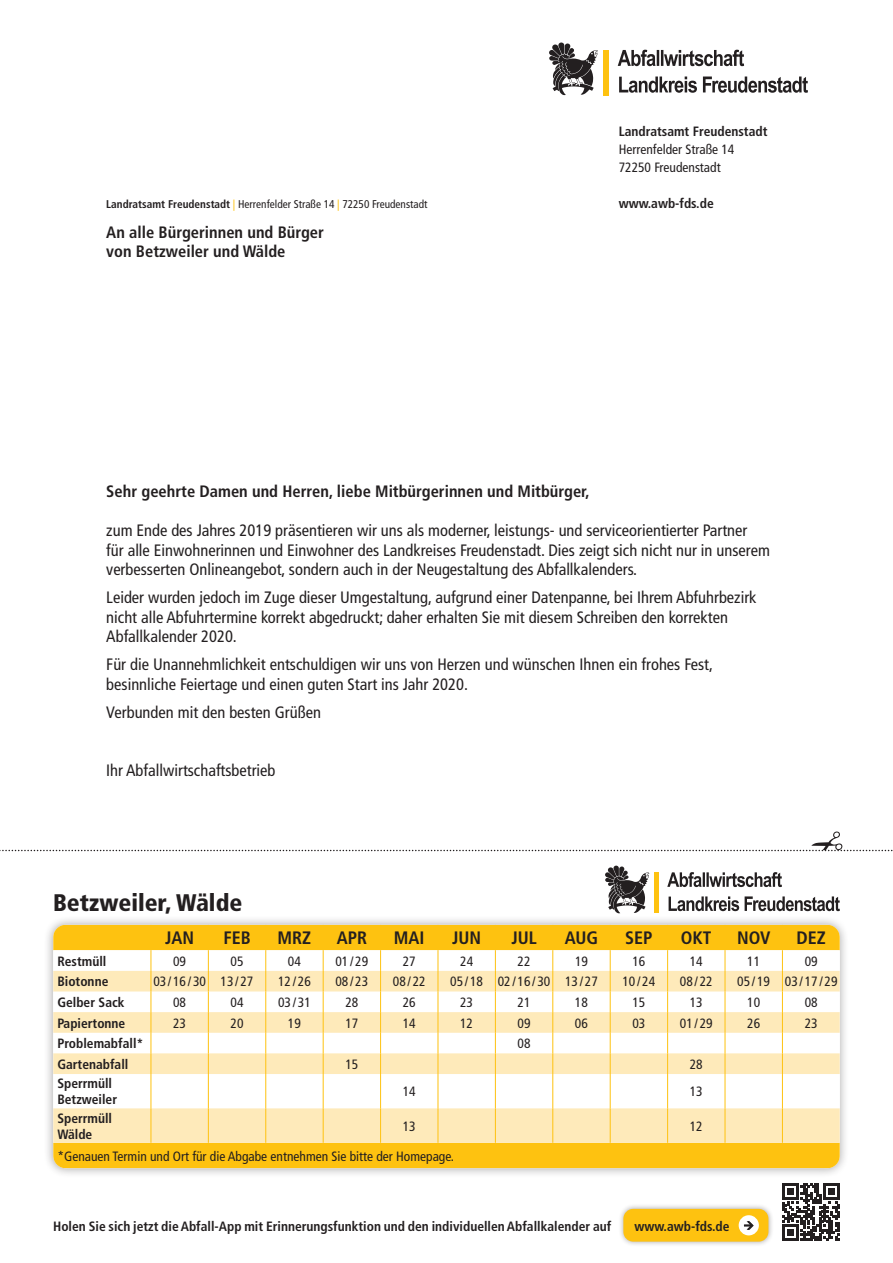
<style>
.page{position:relative;width:893px;height:1263px;background:#fff}
.page>*{position:absolute;margin:0;border:0;box-sizing:border-box;transform-origin:0 0}
.Kalender_Ort{font:900 condensed 24px "Frutiger LT Std";color:#231f20}
.t1{font:700 condensed 18px "Frutiger LT Std";color:#231f20}
.t2{font:condensed 16.5px/19.5px "Frutiger LT Std";color:#231f20}
.Copy{font:700 condensed 16.5px/19.5px "Frutiger LT Std";color:#231f20}
.t3{font:condensed 13.5px/18px "Frutiger LT Std";color:#231f20}
.Kalender_Zusatztext{font:700 condensed 13.5px/15.8px "Frutiger LT Std";color:#231f20}
.t4{font:condensed 11.25px "Frutiger LT Std";color:#231f20}
.s1{font-weight:700}
.s2{color:#fec210}
</style>
<div class="page">
<svg style="left:549px;top:43px;width:49px;height:52px"></svg>
<div style="left:603px;top:50px;width:5px;height:45px;background:#fec210"></div>
<svg style="left:619px;top:77px;width:189px;height:16px"></svg>
<svg style="left:618px;top:50px;width:126px;height:16px"></svg>
<div style="left:43px;top:915px;width:807px;height:263px;background:#231f20;opacity:.4"></div>
<div style="left:53px;top:925px;width:787px;height:243px;background:#fec210"></div>
<svg style="left:53px;top:950px;width:787px;height:21px"></svg>
<svg style="left:53px;top:971px;width:787px;height:172px;fill:#feeaba"></svg>
<hr style="left:151px;top:1074px;width:1px;height:34px;background:#fec210">
<hr style="left:208px;top:1074px;width:1px;height:34px;background:#fec210">
<hr style="left:265px;top:1074px;width:1px;height:34px;background:#fec210">
<hr style="left:323px;top:1074px;width:1px;height:34px;background:#fec210">
<hr style="left:380px;top:1074px;width:1px;height:34px;background:#fec210">
<hr style="left:438px;top:1074px;width:1px;height:34px;background:#fec210">
<hr style="left:495px;top:1074px;width:1px;height:34px;background:#fec210">
<hr style="left:553px;top:1074px;width:1px;height:34px;background:#fec210">
<hr style="left:610px;top:1074px;width:1px;height:34px;background:#fec210">
<hr style="left:667px;top:1074px;width:1px;height:34px;background:#fec210">
<hr style="left:725px;top:1074px;width:1px;height:34px;background:#fec210">
<hr style="left:782px;top:1074px;width:1px;height:34px;background:#fec210">
<hr style="left:151px;top:1108px;width:1px;height:35px;background:#fec210">
<hr style="left:208px;top:1108px;width:1px;height:35px;background:#fec210">
<hr style="left:265px;top:1108px;width:1px;height:35px;background:#fec210">
<hr style="left:323px;top:1108px;width:1px;height:35px;background:#fec210">
<hr style="left:380px;top:1108px;width:1px;height:35px;background:#fec210">
<hr style="left:438px;top:1108px;width:1px;height:35px;background:#fec210">
<hr style="left:495px;top:1108px;width:1px;height:35px;background:#fec210">
<hr style="left:553px;top:1108px;width:1px;height:35px;background:#fec210">
<hr style="left:610px;top:1108px;width:1px;height:35px;background:#fec210">
<hr style="left:667px;top:1108px;width:1px;height:35px;background:#fec210">
<hr style="left:725px;top:1108px;width:1px;height:35px;background:#fec210">
<hr style="left:782px;top:1108px;width:1px;height:35px;background:#fec210">
<svg style="left:151px;top:925px;width:1px;height:149px"></svg>
<svg style="left:208px;top:925px;width:1px;height:149px"></svg>
<svg style="left:265px;top:925px;width:1px;height:149px"></svg>
<svg style="left:323px;top:925px;width:1px;height:149px"></svg>
<svg style="left:380px;top:925px;width:1px;height:149px"></svg>
<svg style="left:438px;top:925px;width:1px;height:149px"></svg>
<svg style="left:495px;top:925px;width:1px;height:149px"></svg>
<svg style="left:553px;top:925px;width:1px;height:149px"></svg>
<svg style="left:610px;top:925px;width:1px;height:149px"></svg>
<svg style="left:667px;top:925px;width:1px;height:149px"></svg>
<svg style="left:725px;top:925px;width:1px;height:149px"></svg>
<svg style="left:782px;top:925px;width:1px;height:149px"></svg>
<svg style="left:605px;top:866px;width:44px;height:47px"></svg>
<div style="left:654px;top:872px;width:5px;height:41px;background:#fec210"></div>
<svg style="left:669px;top:896px;width:171px;height:15px"></svg>
<svg style="left:667px;top:872px;width:115px;height:15px"></svg>
<div style="left:618px;top:1203px;width:156px;height:44px;background:#231f20;opacity:.4"></div>
<div style="left:623px;top:1209px;width:145px;height:32px;background:#fec210;border-radius:10px"></div>
<div style="left:739px;top:1215px;width:20px;height:20px;background:#fff;border-radius:50%"></div>
<svg style="left:782px;top:1183px;width:58px;height:57px"></svg>
<svg style="left:0;top:831px;width:893px;height:20px"></svg>
<p class="t4" style="left:106px;top:198px;width:323px"><span class="s1">Landratsamt Freudenstadt</span> <span class="s2">|</span> Herrenfelder Straße 14 <span class="s2">|</span> 72250 Freudenstadt</p>
<p class="Copy" style="left:106px;top:222px;width:219px">An alle Bürgerinnen und Bürger von Betzweiler und Wälde</p>
<p class="Kalender_Zusatztext" style="left:619px;top:124px;width:150px">Landratsamt Freudenstadt</p>
<p class="t3" style="left:619px;top:141px;width:117px">Herrenfelder Straße 14<br>72250 Freudenstadt</p>
<p class="Kalender_Zusatztext" style="left:619px;top:196px;width:97px">www.awb-fds.de</p>
<p class="Copy" style="left:106px;top:482px;width:485px">Sehr geehrte Damen und Herren, liebe Mitbürgerinnen und Mitbürger,</p>
<p class="t2" style="left:106px;top:521px;width:665px">zum Ende des Jahres 2019 präsentieren wir uns als moderner, leistungs- und serviceorientierter Partner<br>für alle Einwohnerinnen und Einwohner des Landkreises Freudenstadt. Dies zeigt sich nicht nur in unserem verbesserten Onlineangebot, sondern auch in der Neugestaltung des Abfallkalenders.</p>
<p class="t2" style="left:106px;top:588px;width:652px">Leider wurden jedoch im Zuge dieser Umgestaltung, aufgrund einer Datenpanne, bei Ihrem Abfuhrbezirk nicht alle Abfuhrtermine korrekt abgedruckt; daher erhalten Sie mit diesem Schreiben den korrekten<br>Abfallkalender 2020.</p>
<p class="t2" style="left:106px;top:655px;width:608px">Für die Unannehmlichkeit entschuldigen wir uns von Herzen und wünschen Ihnen ein frohes Fest, besinnliche Feiertage und einen guten Start ins Jahr 2020.</p>
<p class="t2" style="left:106px;top:702px;width:216px">Verbunden mit den besten Grüßen</p>
<p class="t2" style="left:106px;top:761px;width:171px">Ihr Abfallwirtschaftsbetrieb</p>
<p class="Kalender_Ort" style="left:53px;top:888px;width:191px">Betzweiler, Wälde</p>
<p class="t1" style="left:165px;top:927px;width:30px">JAN</p>
<p class="t1" style="left:223px;top:927px;width:29px">FEB</p>
<p class="t1" style="left:278px;top:927px;width:35px">MRZ</p>
<p class="t1" style="left:337px;top:927px;width:32px">APR</p>
<p class="t1" style="left:394px;top:927px;width:32px">MAI</p>
<p class="t1" style="left:452px;top:927px;width:30px">JUN</p>
<p class="t1" style="left:511px;top:927px;width:27px">JUL</p>
<p class="t1" style="left:565px;top:927px;width:35px">AUG</p>
<p class="t1" style="left:625px;top:927px;width:29px">SEP</p>
<p class="t1" style="left:681px;top:927px;width:32px">OKT</p>
<p class="t1" style="left:737px;top:927px;width:35px">NOV</p>
<p class="t1" style="left:796px;top:927px;width:31px">DEZ</p>
<p class="Kalender_Zusatztext" style="left:57px;top:953px;width:51px">Restmüll</p>
<p class="t3" style="left:173px;top:952px;width:14px">09</p>
<p class="t3" style="left:231px;top:952px;width:14px">05</p>
<p class="t3" style="left:288px;top:952px;width:14px">04</p>
<p class="t3" style="left:335px;top:952px;width:34px">01/29</p>
<p class="t3" style="left:403px;top:952px;width:14px">27</p>
<p class="t3" style="left:460px;top:952px;width:14px">24</p>
<p class="t3" style="left:518px;top:952px;width:14px">22</p>
<p class="t3" style="left:575px;top:952px;width:14px">19</p>
<p class="t3" style="left:632px;top:952px;width:14px">16</p>
<p class="t3" style="left:690px;top:952px;width:14px">14</p>
<p class="t3" style="left:747px;top:952px;width:14px">11</p>
<p class="t3" style="left:805px;top:952px;width:14px">09</p>
<p class="Kalender_Zusatztext" style="left:57px;top:974px;width:53px">Biotonne</p>
<p class="t3" style="left:153px;top:973px;width:102px">03/16/30 13/27</p>
<p class="t3" style="left:278px;top:973px;width:34px">12/26</p>
<p class="t3" style="left:335px;top:973px;width:34px">08/23</p>
<p class="t3" style="left:393px;top:973px;width:34px">08/22</p>
<p class="t3" style="left:450px;top:973px;width:149px">05/18 02/16/30 13/27</p>
<p class="t3" style="left:622px;top:973px;width:34px">10/24</p>
<p class="t3" style="left:680px;top:973px;width:34px">08/22</p>
<p class="t3" style="left:737px;top:973px;width:102px">05/19 03/17/29</p>
<p class="Kalender_Zusatztext" style="left:57px;top:994px;width:69px">Gelber Sack</p>
<p class="t3" style="left:173px;top:993px;width:14px">08</p>
<p class="t3" style="left:231px;top:993px;width:14px">04</p>
<p class="t3" style="left:278px;top:993px;width:34px">03/31</p>
<p class="t3" style="left:345px;top:993px;width:14px">28</p>
<p class="t3" style="left:403px;top:993px;width:14px">26</p>
<p class="t3" style="left:460px;top:993px;width:14px">23</p>
<p class="t3" style="left:518px;top:993px;width:14px">21</p>
<p class="t3" style="left:575px;top:993px;width:14px">18</p>
<p class="t3" style="left:632px;top:993px;width:14px">15</p>
<p class="t3" style="left:690px;top:993px;width:14px">13</p>
<p class="t3" style="left:747px;top:993px;width:14px">10</p>
<p class="t3" style="left:805px;top:993px;width:14px">08</p>
<p class="Kalender_Zusatztext" style="left:57px;top:1015px;width:70px">Papiertonne</p>
<p class="t3" style="left:173px;top:1014px;width:14px">23</p>
<p class="t3" style="left:231px;top:1014px;width:14px">20</p>
<p class="t3" style="left:288px;top:1014px;width:14px">19</p>
<p class="t3" style="left:345px;top:1014px;width:14px">17</p>
<p class="t3" style="left:403px;top:1014px;width:14px">14</p>
<p class="t3" style="left:460px;top:1014px;width:14px">12</p>
<p class="t3" style="left:518px;top:1014px;width:14px">09</p>
<p class="t3" style="left:575px;top:1014px;width:14px">06</p>
<p class="t3" style="left:632px;top:1014px;width:14px">03</p>
<p class="t3" style="left:680px;top:1014px;width:34px">01/29</p>
<p class="t3" style="left:747px;top:1014px;width:14px">26</p>
<p class="t3" style="left:805px;top:1014px;width:14px">23</p>
<p class="Kalender_Zusatztext" style="left:57px;top:1035px;width:88px">Problemabfall*</p>
<p class="t3" style="left:518px;top:1034px;width:14px">08</p>
<p class="Kalender_Zusatztext" style="left:57px;top:1056px;width:73px">Gartenabfall</p>
<p class="t3" style="left:345px;top:1055px;width:14px">15</p>
<p class="t3" style="left:690px;top:1055px;width:14px">28</p>
<p class="Kalender_Zusatztext" style="left:57px;top:1076px;width:61px">Sperrmüll<br>Betzweiler</p>
<p class="t3" style="left:403px;top:1083px;width:14px">14</p>
<p class="t3" style="left:690px;top:1083px;width:14px">13</p>
<p class="Kalender_Zusatztext" style="left:57px;top:1110px;width:56px">Sperrmüll<br>Wälde</p>
<p class="t3" style="left:403px;top:1117px;width:14px">13</p>
<p class="t3" style="left:690px;top:1117px;width:14px">12</p>
<p class="t3" style="left:57px;top:1147px;width:398px">*Genauen Termin und Ort für die Abgabe entnehmen Sie bitte der Homepage.</p>
<p class="Kalender_Zusatztext" style="left:53px;top:1218px;width:560px">Holen Sie sich jetzt die Abfall-App mit Erinnerungsfunktion und den individuellen Abfallkalender auf</p>
<p class="Kalender_Zusatztext" style="left:634px;top:1218px;width:97px">www.awb-fds.de</p>
</div>
